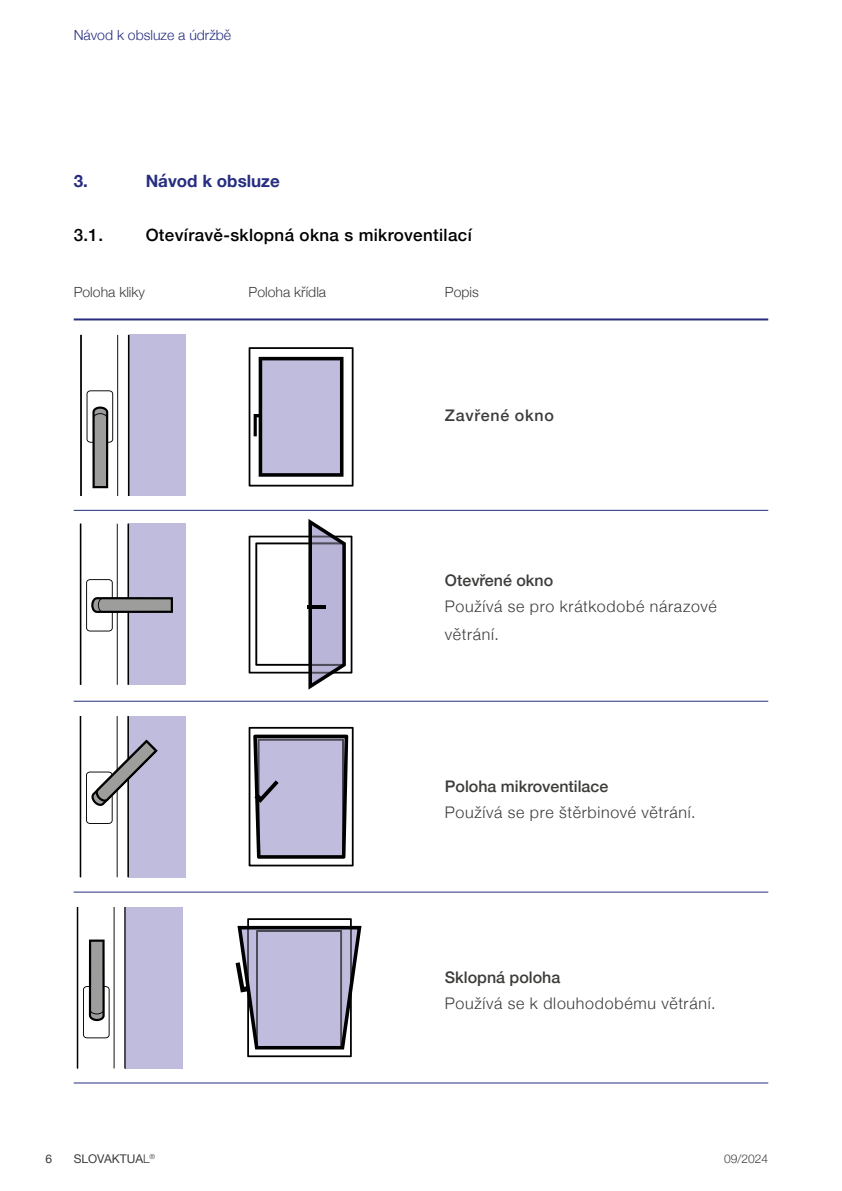
<style>
.page{position:relative;width:842px;height:1191px;background:#fff}
.page>*{position:absolute;margin:0;border:0;box-sizing:border-box;transform-origin:0 0}
.t1{font:500 17px "Helvetica Neue";letter-spacing:.02em;color:#000}
.t2{font:700 17px "Helvetica Neue";color:#272e80}
.t3{font:300 16px/28px "Helvetica Neue";letter-spacing:.045em;color:#3c3c3b}
.t4{font:500 16px "Helvetica Neue";color:#3c3c3b}
.t5{font:500 16px "Helvetica Neue";letter-spacing:.05em;color:#3c3c3b}
.t6{font:300 14px "Helvetica Neue";color:#3c3c3b}
.t7{font:300 14px "Helvetica Neue";color:#272e80}
.t8{font:12px "Helvetica Neue";color:#3c3c3b}
.t9{font:300 12px "Helvetica Neue";color:#3c3c3b}
.s1{font-weight:300}
</style>
<div class="page">
<hr style="left:74px;top:318px;width:694px;height:2px;background:#272e80">
<hr style="left:74px;top:510px;width:694px;height:1px;background:#272e80">
<hr style="left:74px;top:701px;width:694px;height:1px;background:#272e80">
<hr style="left:74px;top:891px;width:694px;height:1px;background:#272e80">
<hr style="left:74px;top:1082px;width:694px;height:1px;background:#272e80">
<hr style="left:124px;top:907px;width:2px;height:161px;background:#000">
<div style="left:126px;top:907px;width:57px;height:161px;background:#c0bcdd"></div>
<hr style="left:125px;top:907px;width:1px;height:161px;background:#4b4a56">
<hr style="left:114px;top:907px;width:1px;height:161px;background:#000">
<hr style="left:77px;top:907px;width:1px;height:161px;background:#000">
<svg style="left:83px;top:939px;width:27px;height:99px"></svg>
<svg style="left:236px;top:918px;width:125px;height:139px"></svg>
<div style="left:128px;top:523px;width:58px;height:162px;background:#c0bcdd"></div>
<hr style="left:127px;top:523px;width:2px;height:162px;background:#000">
<hr style="left:117px;top:523px;width:1px;height:162px;background:#000">
<hr style="left:80px;top:523px;width:1px;height:162px;background:#000">
<svg style="left:86px;top:579px;width:87px;height:52px"></svg>
<div style="left:128px;top:716px;width:58px;height:161px;background:#c0bcdd"></div>
<hr style="left:127px;top:716px;width:2px;height:161px;background:#000">
<hr style="left:117px;top:716px;width:1px;height:161px;background:#000">
<hr style="left:80px;top:716px;width:1px;height:161px;background:#000">
<svg style="left:86px;top:739px;width:72px;height:85px"></svg>
<div style="left:129px;top:335px;width:57px;height:161px;background:#c0bcdd"></div>
<hr style="left:128px;top:335px;width:1px;height:161px;background:#000">
<hr style="left:80px;top:335px;width:2px;height:161px;background:#000">
<hr style="left:117px;top:335px;width:1px;height:161px;background:#000">
<svg style="left:87px;top:390px;width:26px;height:98px"></svg>
<svg style="left:249px;top:519px;width:103px;height:170px"></svg>
<svg style="left:307px;top:604px;width:19px;height:4px"></svg>
<svg style="left:249px;top:727px;width:105px;height:139px;background:#a6a4b9"></svg>
<svg style="left:249px;top:347px;width:105px;height:139px"></svg>
<p class="t7" style="left:74px;top:23px;width:159px">Návod k obsluze a údržbě</p>
<p class="t2" style="left:74px;top:167px;width:16px">3.</p>
<p class="t2" style="left:146px;top:167px;width:136px">Návod k obsluze</p>
<p class="t1" style="left:74px;top:221px;width:31px">3.1.</p>
<p class="t1" style="left:146px;top:221px;width:328px">Otevíravě-sklopná okna s mikroventilací</p>
<p class="t6" style="left:74px;top:281px;width:73px">Poloha kliky</p>
<p class="t6" style="left:249px;top:281px;width:79px">Poloha křídla</p>
<p class="t6" style="left:445px;top:281px;width:35px">Popis</p>
<p class="t5" style="left:445px;top:403px;width:110px">Zavřené okno</p>
<p class="t4" style="left:445px;top:567px;width:110px">Otevřené okno</p>
<p class="t3" style="left:445px;top:591px;width:273px">Používá se pro krátkodobé nárazové větrání.</p>
<p class="t4" style="left:445px;top:774px;width:165px">Poloha mikroventilace</p>
<p class="t3" style="left:445px;top:797px;width:252px">Používá se pre štěrbinové větrání.</p>
<p class="t4" style="left:445px;top:965px;width:117px">Sklopná poloha</p>
<p class="t3" style="left:445px;top:988px;width:272px">Používá se k dlouhodobému větrání.</p>
<p class="t8" style="left:74px;top:1150px;width:83px">SLOVAKTUA<span class="s1">L</span><sup>®</sup></p>
<p class="t8" style="left:45px;top:1149px;width:8px">6</p>
<p class="t9" style="left:724px;top:1149px;width:46px">09/2024</p>
</div>
